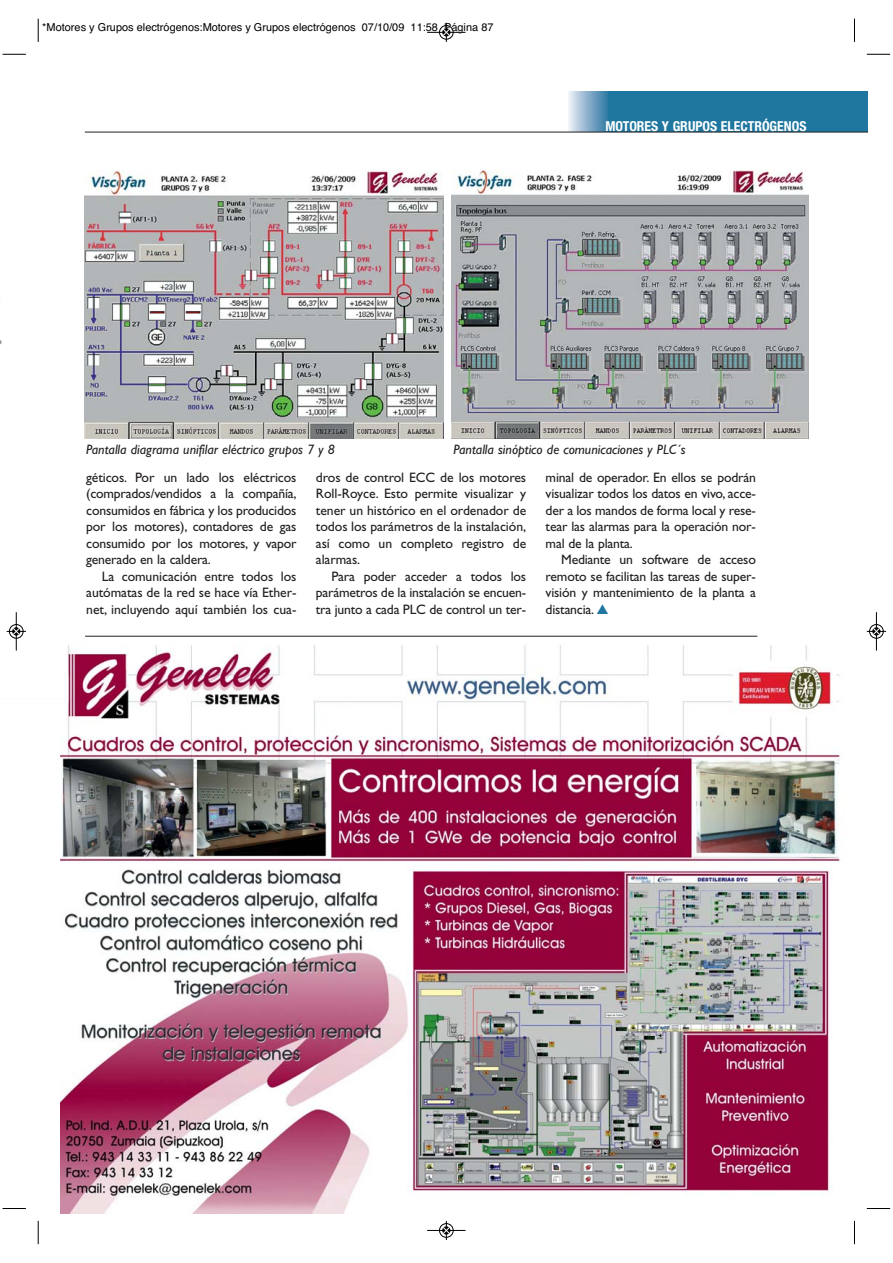
<style>
.page{position:relative;width:893px;height:1263px;background:#fff}
.page>*{position:absolute;margin:0;border:0;box-sizing:border-box;transform-origin:0 0}
.t1{font:13.65px/16.5px "Gill Sans Std";letter-spacing:-.015em;color:#231f20;text-align:justify}
.t2{font:italic 13.65px "Gill Sans Std";color:#231f20}
.t3{font:700 condensed 13.65px "Helvetica Neue LT Std";color:#fff}
.t4{font:10.95px "Helvetica";color:#000}
.s1{color:#1f77a0}
</style>
<div class="page">
<div style="left:606px;top:92px;width:262px;height:40px;background:#1f77a0"></div>
<div style="left:568px;top:92px;width:39px;height:40px;background:linear-gradient(to right,#edeff7,#3379a5)"></div>
<hr style="left:85px;top:132px;width:783px;height:1px;background:#231f20">
<img style="left:61px;top:644px;width:779px;height:569px">
<hr style="left:85px;top:636px;width:672px;height:1px;background:#231f20">
<div style="left:0;top:171px;width:66px;height:550px;background:#fff"></div>
<img style="left:451px;top:171px;width:357px;height:267px">
<img style="left:85px;top:171px;width:358px;height:267px">
<svg style="left:38px;top:19px;width:1px;height:23px"></svg>
<svg style="left:3px;top:54px;width:23px;height:1px"></svg>
<svg style="left:854px;top:19px;width:1px;height:23px"></svg>
<svg style="left:867px;top:54px;width:23px;height:1px"></svg>
<svg style="left:38px;top:1221px;width:1px;height:23px"></svg>
<svg style="left:3px;top:1208px;width:23px;height:1px"></svg>
<svg style="left:854px;top:1221px;width:1px;height:23px"></svg>
<svg style="left:867px;top:1208px;width:23px;height:1px"></svg>
<div style="left:439px;top:25px;width:15px;height:15px;border:1px solid #fff;border-radius:50%"></div>
<hr style="left:427px;top:32px;width:38px;height:1px;background:#000">
<div style="left:439px;top:25px;width:14px;height:14px;border:1px solid #000;border-radius:50%"></div>
<svg style="left:443px;top:23px;width:7px;height:19px"></svg>
<div style="left:439px;top:1223px;width:15px;height:15px;border:1px solid #fff;border-radius:50%"></div>
<hr style="left:427px;top:1230px;width:38px;height:1px;background:#000">
<div style="left:439px;top:1223px;width:14px;height:14px;border:1px solid #000;border-radius:50%"></div>
<svg style="left:443px;top:1221px;width:7px;height:19px"></svg>
<div style="left:9px;top:624px;width:15px;height:15px;border:1px solid #fff;border-radius:50%"></div>
<hr style="left:16px;top:612px;width:1px;height:39px;background:#000">
<div style="left:9px;top:624px;width:14px;height:14px;border:1px solid #000;border-radius:50%"></div>
<svg style="left:7px;top:628px;width:19px;height:7px"></svg>
<div style="left:869px;top:624px;width:15px;height:15px;border:1px solid #fff;border-radius:50%"></div>
<hr style="left:876px;top:612px;width:1px;height:39px;background:#000">
<div style="left:869px;top:624px;width:14px;height:14px;border:1px solid #000;border-radius:50%"></div>
<svg style="left:867px;top:628px;width:19px;height:7px"></svg>
<p class="t4" style="left:42px;top:23px;width:453px">*Motores y Grupos electrógenos:Motores y Grupos electrógenos 07/10/09 11:58 Página 87</p>
<p class="t3" style="left:605px;top:118px;width:203px">MOTORES Y GRUPOS ELECTRÓGENOS</p>
<p class="t2" style="left:86px;top:444px;width:250px">Pantalla diagrama unifilar eléctrico grupos 7 y 8</p>
<p class="t2" style="left:453px;top:444px;width:234px">Pantalla sinóptico de comunicaciones y PLC´s</p>
<p class="t1" style="left:86px;top:471px;width:212px">géticos. Por un lado los eléctricos (comprados/vendidos a la compañía, consumidos en fábrica y los producidos por los motores), contadores de gas consumido por los motores, y vapor generado en la caldera.</p>
<p class="t1" style="left:86px;top:569px;width:212px;text-indent:16px">La comunicación entre todos los autómatas de la red se hace vía Ether&shy;net, incluyendo aquí también los cua-</p>
<p class="t1" style="left:316px;top:471px;width:212px">dros de control ECC de los motores Roll-Royce. Esto permite visualizar y tener un histórico en el ordenador de todos los parámetros de la instalación, así como un completo registro de alarmas.</p>
<p class="t1" style="left:316px;top:569px;width:212px;text-indent:16px">Para poder acceder a todos los parámetros de la instalación se encuen&shy;tra junto a cada PLC de control un ter-</p>
<p class="t1" style="left:546px;top:471px;width:212px">minal de operador. En ellos se podrán visualizar todos los datos en vivo, acce&shy;der a los mandos de forma local y rese&shy;tear las alarmas para la operación nor&shy;mal de la planta.</p>
<p class="t1" style="left:546px;top:553px;width:212px;text-indent:16px">Mediante un software de acceso remoto se facilitan las tareas de super&shy;visión y mantenimiento de la planta a distancia. <span class="s1">▲</span></p>
</div>
